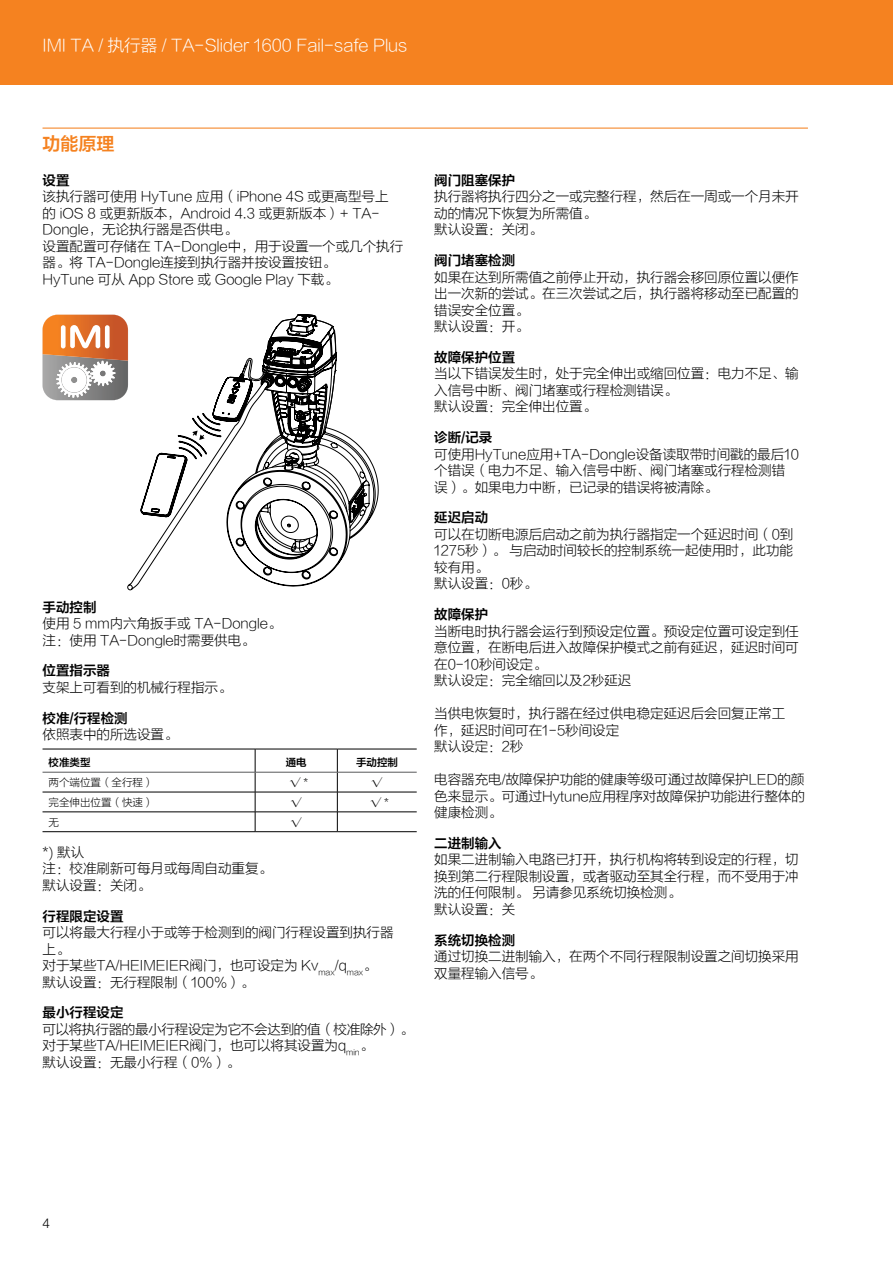
<style>
.page{position:relative;width:893px;height:1263px;background:#fff}
.page>*{position:absolute;margin:0;border:0;box-sizing:border-box;transform-origin:0 0}
.t1{font:18px "FZLTZCHJW GB1 0";color:#f58220}
.t2{font:16.5px "FZLTXHJW GB1 0";color:#fff}
.t3{font:13.5px/16.5px "FZLTXHJW GB1 0";color:#000}
.t4{font:13.5px "FZLTZCHJW GB1 0";color:#000}
.t5{font:300 13.5px "Helvetica Neue LT Std";color:#000}
.t6{font:10.5px "FZLTXHJW GB1 0";color:#000}
.t7{font:10.5px "FZLTZCHJW GB1 0";color:#000}
</style>
<div class="page">
<div style="left:0;top:0;width:893px;height:85px;background:#f58220"></div>
<hr style="left:43px;top:128px;width:765px;height:1px;background:#f58220">
<hr style="left:43px;top:749px;width:212px;height:1px;background:#000">
<hr style="left:255px;top:749px;width:82px;height:1px;background:#000">
<hr style="left:337px;top:749px;width:80px;height:1px;background:#000">
<hr style="left:43px;top:792px;width:212px;height:1px;background:#000">
<hr style="left:255px;top:792px;width:82px;height:1px;background:#000">
<hr style="left:337px;top:792px;width:80px;height:1px;background:#000">
<hr style="left:43px;top:812px;width:212px;height:1px;background:#000">
<hr style="left:255px;top:812px;width:82px;height:1px;background:#000">
<svg style="left:255px;top:749px;width:1px;height:82px"></svg>
<hr style="left:337px;top:812px;width:80px;height:1px;background:#000">
<svg style="left:337px;top:749px;width:1px;height:82px"></svg>
<hr style="left:43px;top:831px;width:212px;height:1px;background:#000">
<hr style="left:255px;top:831px;width:82px;height:1px;background:#000">
<hr style="left:337px;top:831px;width:80px;height:1px;background:#000">
<hr style="left:43px;top:772px;width:212px;height:1px;background:#58595b">
<hr style="left:255px;top:772px;width:82px;height:1px;background:#58595b">
<hr style="left:337px;top:772px;width:80px;height:1px;background:#58595b">
<svg style="left:43px;top:315px;width:84px;height:86px"></svg>
<img style="left:43px;top:354px;width:84px;height:7px">
<svg style="left:127px;top:324px;width:251px;height:266px"></svg>
<svg style="left:141px;top:314px;width:228px;height:238px"></svg>
<p class="t2" style="left:43px;top:37px;width:367px">IMI TA / 执行器 / TA-Slider 1600 Fail-safe Plus</p>
<h1 class="t1" style="left:43px;top:134px;width:73px">功能原理</h1>
<p class="t4" style="left:43px;top:173px;width:28px">设置</p>
<p class="t3" style="left:43px;top:189px;width:362px">该执行器可使用 HyTune 应用（iPhone 4S 或更高型号上的 iOS 8 或更新版本，Android 4.3 或更新版本）+ TA-<br>Dongle，无论执行器是否供电。<br>设置配置可存储在 TA-Dongle中，用于设置一个或几个执行器。将 TA-Dongle连接到执行器并按设置按钮。<br>HyTune 可从 App Store 或 Google Play 下载。</p>
<p class="t4" style="left:43px;top:600px;width:55px">手动控制</p>
<p class="t3" style="left:43px;top:616px;width:240px">使用 5 mm内六角扳手或 TA-Dongle。注：使用 TA-Dongle时需要供电。</p>
<p class="t4" style="left:43px;top:663px;width:69px">位置指示器</p>
<p class="t3" style="left:43px;top:679px;width:190px">支架上可看到的机械行程指示。</p>
<p class="t4" style="left:43px;top:711px;width:87px">校准/行程检测</p>
<p class="t3" style="left:43px;top:727px;width:136px">依照表中的所选设置。</p>
<p class="t7" style="left:49px;top:756px;width:43px">校准类型</p>
<p class="t7" style="left:286px;top:756px;width:22px">通电</p>
<p class="t7" style="left:356px;top:756px;width:43px">手动控制</p>
<p class="t6" style="left:49px;top:777px;width:106px">两个端位置（全行程）</p>
<p class="t6" style="left:290px;top:777px;width:20px">√ *</p>
<p class="t6" style="left:372px;top:777px;width:12px">√</p>
<p class="t6" style="left:49px;top:797px;width:106px">完全伸出位置（快速）</p>
<p class="t6" style="left:291px;top:797px;width:12px">√</p>
<p class="t6" style="left:371px;top:797px;width:20px">√ *</p>
<p class="t6" style="left:49px;top:816px;width:12px">无</p>
<p class="t6" style="left:291px;top:816px;width:12px">√</p>
<p class="t3" style="left:43px;top:844px;width:231px">*) 默认<br>注：校准刷新可每月或每周自动重复。默认设置：关闭。</p>
<p class="t4" style="left:43px;top:908px;width:82px">行程限定设置</p>
<p class="t3" style="left:43px;top:925px;width:353px">可以将最大行程小于或等于检测到的阀门行程设置到执行器上。<br>对于某些TA/HEIMEIER阀门，也可设定为 Kv<sub>max</sub>/q<sub>max</sub>。<br>默认设置：无行程限制（100%）。</p>
<p class="t4" style="left:43px;top:1005px;width:82px">最小行程设定</p>
<p class="t3" style="left:43px;top:1021px;width:372px">可以将执行器的最小行程设定为它不会达到的值（校准除外）。对于某些TA/HEIMEIER阀门，也可以将其设置为q<sub>min</sub>。<br>默认设置：无最小行程（0％）。</p>
<p class="t4" style="left:434px;top:173px;width:82px">阀门阻塞保护</p>
<p class="t3" style="left:434px;top:189px;width:366px">执行器将执行四分之一或完整行程，然后在一周或一个月未开动的情况下恢复为所需值。<br>默认设置：关闭。</p>
<p class="t4" style="left:434px;top:253px;width:82px">阀门堵塞检测</p>
<p class="t3" style="left:434px;top:269px;width:366px">如果在达到所需值之前停止开动，执行器会移回原位置以便作出一次新的尝试。在三次尝试之后，执行器将移动至已配置的错误安全位置。<br>默认设置：开。</p>
<p class="t4" style="left:434px;top:350px;width:82px">故障保护位置</p>
<p class="t3" style="left:434px;top:366px;width:366px">当以下错误发生时，处于完全伸出或缩回位置：电力不足、输入信号中断、阀门堵塞或行程检测错误。<br>默认设置：完全伸出位置。</p>
<p class="t4" style="left:434px;top:430px;width:60px">诊断/记录</p>
<p class="t3" style="left:434px;top:446px;width:366px">可使用HyTune应用+TA-Dongle设备读取带时间戳的最后10个错误（电力不足、输入信号中断、阀门堵塞或行程检测错误）。如果电力中断，已记录的错误将被清除。</p>
<p class="t4" style="left:434px;top:510px;width:55px">延迟启动</p>
<p class="t3" style="left:434px;top:526px;width:361px">可以在切断电源后启动之前为执行器指定一个延迟时间（0到<br>1275秒）。 与启动时间较长的控制系统一起使用时，此功能较有用。<br>默认设置：0秒。</p>
<p class="t4" style="left:434px;top:607px;width:55px">故障保护</p>
<p class="t3" style="left:434px;top:623px;width:366px">当断电时执行器会运行到预设定位置。预设定位置可设定到任意位置，在断电后进入故障保护模式之前有延迟，延迟时间可在0-10秒间设定。<br>默认设定：完全缩回以及2秒延迟</p>
<p class="t3" style="left:434px;top:706px;width:352px">当供电恢复时，执行器在经过供电稳定延迟后会回复正常工作，延迟时间可在1-5秒间设定<br>默认设定：2秒</p>
<p class="t3" style="left:434px;top:772px;width:372px;text-align:justify">电容器充电/故障保护功能的健康等级可通过故障保护LED的颜色来显示。可通过Hytune应用程序对故障保护功能进行整体的健康检测。</p>
<p class="t4" style="left:434px;top:836px;width:69px">二进制输入</p>
<p class="t3" style="left:434px;top:852px;width:366px">如果二进制输入电路已打开，执行机构将转到设定的行程，切换到第二行程限制设置，或者驱动至其全行程，而不受用于冲洗的任何限制。 另请参见系统切换检测。<br>默认设置：关</p>
<p class="t4" style="left:434px;top:932px;width:82px">系统切换检测</p>
<p class="t3" style="left:434px;top:949px;width:366px">通过切换二进制输入，在两个不同行程限制设置之间切换采用双量程输入信号。</p>
<p class="t5" style="left:43px;top:1215px;width:9px">4</p>
</div>
